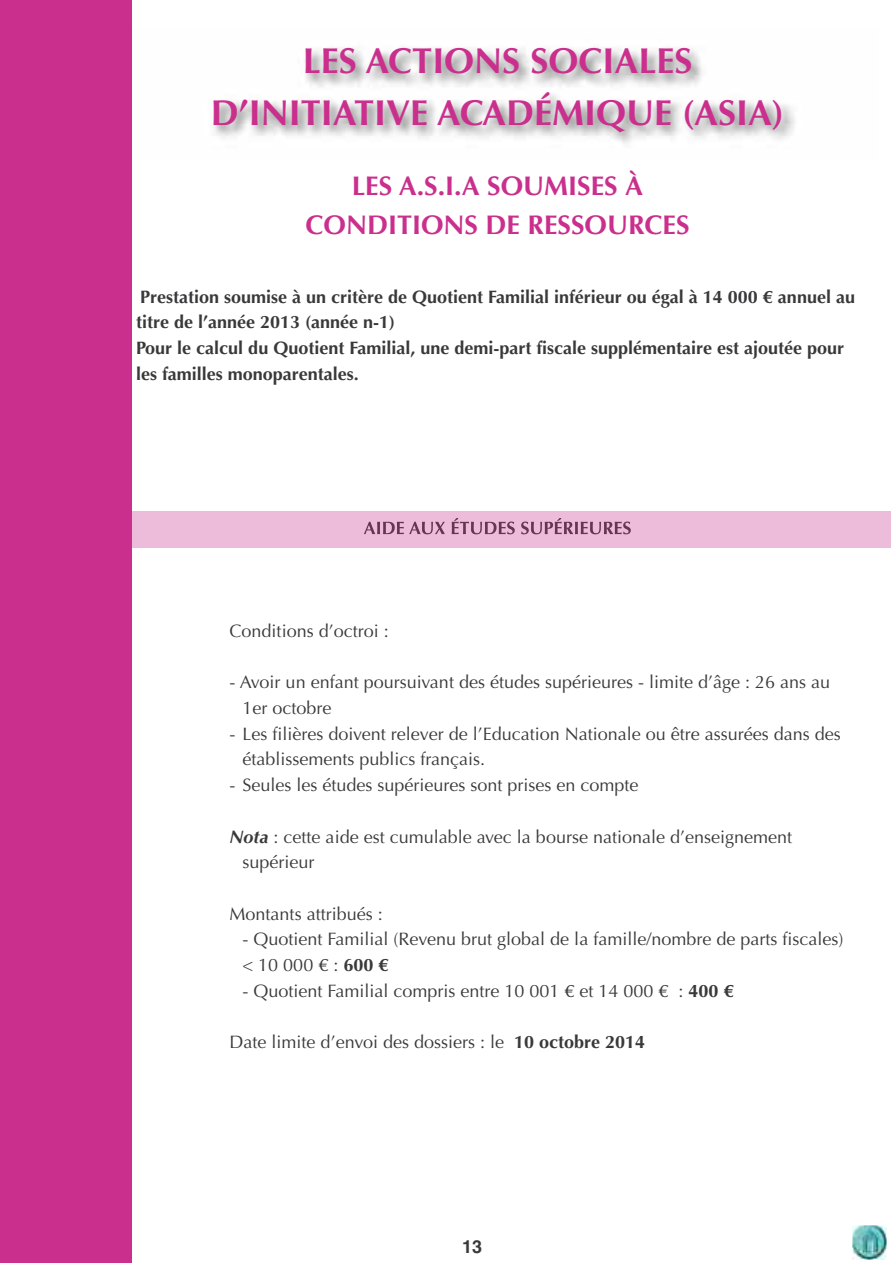
<style>
.page{position:relative;width:893px;height:1263px;background:#fff}
.page>*{position:absolute;margin:0;border:0;box-sizing:border-box;transform-origin:0 0}
.t1{font:700 36px/51.4px "Optima";color:#ca2f8d;text-align:center}
.t2{font:700 27px/38.5px "Optima";color:#ca2f8d;text-align:center}
.t3{font:18px/25.7px "Optima";color:#39383a}
.t4{font:700 18px/25.8px "Optima";color:#39383a}
.t5{font:700 18px "Helvetica";color:#39383a}
.s1{font-weight:700;font-style:italic}
.s2{font-weight:700}
</style>
<div class="page">
<img style="left:852px;top:1225px;width:35px;height:34px">
<img style="left:213px;top:47px;width:582px;height:97px">
<div style="left:0;top:0;width:132px;height:1263px;background:#ca2f8d"></div>
<div style="left:132px;top:511px;width:759px;height:36px;background:#eebcdb"></div>
<svg style="left:364px;top:522px;width:75px;height:12px"></svg>
<h1 class="t1" style="left:211px;top:36px;width:575px">LES ACTIONS SOCIALES<br>D’INITIATIVE ACADÉMIQUE (ASIA)</h1>
<h2 class="t2" style="left:305px;top:167px;width:386px">LES A.S.I.A SOUMISES À<br>CONDITIONS DE RESSOURCES</h2>
<p class="t4" style="left:136px;top:284px;width:720px">Prestation soumise à un critère de Quotient Familial inférieur ou égal à 14 000 € annuel au titre de l’année 2013 (année n-1)<br>Pour le calcul du Quotient Familial, une demi-part fiscale supplémentaire est ajoutée pour les familles monoparentales.</p>
<p class="t3" style="left:230px;top:618px;width:161px">Conditions d’octroi :</p>
<p class="t3" style="left:242px;top:670px;width:589px;text-indent:-13px">- Avoir un enfant poursuivant des études supérieures - limite d’âge : 26 ans au<br>1er octobre</p>
<p class="t3" style="left:242px;top:721px;width:600px;text-indent:-13px">- Les filières doivent relever de l’Education Nationale ou être assurées dans des établissements publics français.</p>
<p class="t3" style="left:230px;top:772px;width:410px">- Seules les études supérieures sont prises en compte</p>
<p class="t3" style="left:242px;top:824px;width:551px;text-indent:-13px"><span class="s1">Nota</span> : cette aide est cumulable avec la bourse nationale d’enseignement supérieur</p>
<p class="t3" style="left:230px;top:901px;width:155px">Montants attribués :</p>
<p class="t3" style="left:242px;top:927px;width:602px">- Quotient Familial (Revenu brut global de la famille/nombre de parts fiscales) &lt;10000€:<span class="s2">600€</span></p>
<p class="t3" style="left:242px;top:978px;width:493px">- Quotient Familial compris entre 10 001 € et 14 000 € : <span class="s2">400 €</span></p>
<p class="t3" style="left:230px;top:1030px;width:417px">Date limite d’envoi des dossiers : le <span class="s2">10 octobre 2014</span></p>
<p class="t5" style="left:462px;top:1236px;width:22px">13</p>
</div>
